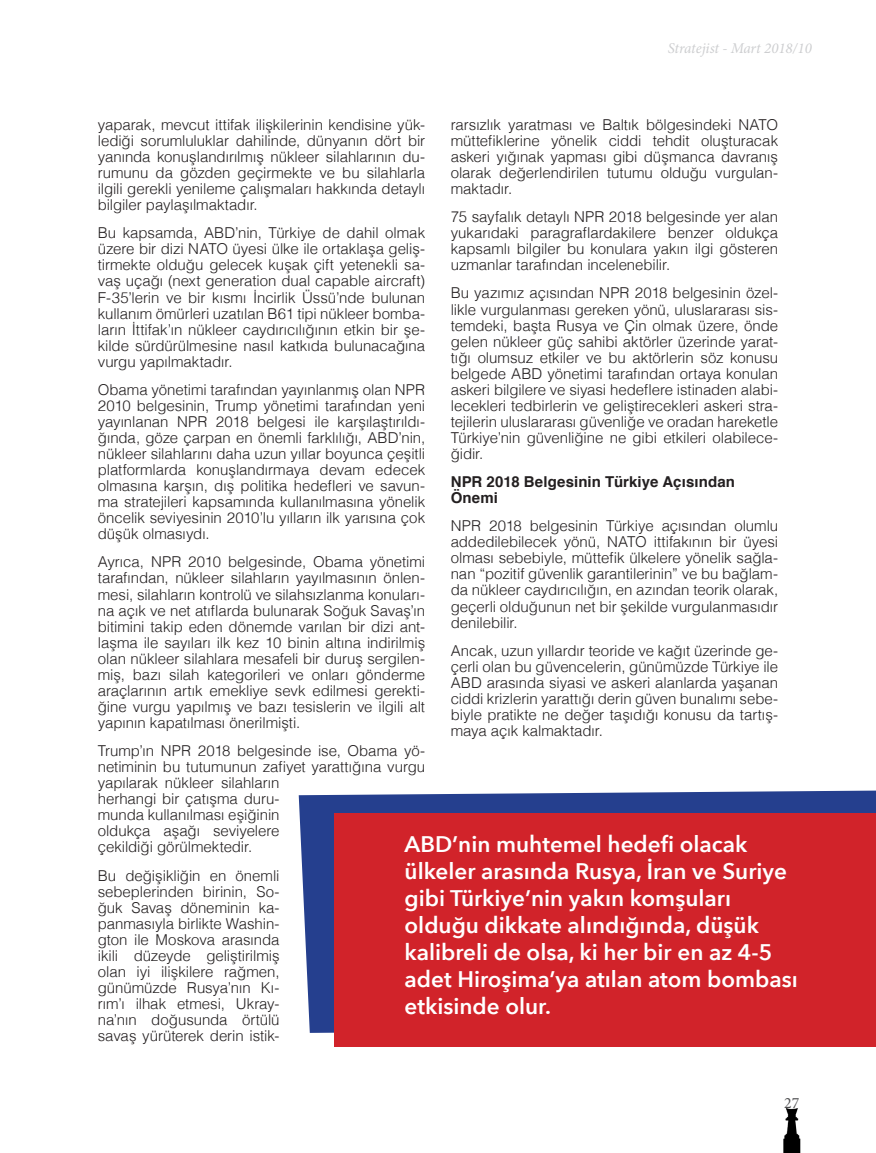
<style>
.page{position:relative;width:876px;height:1153px;background:#fff}
.page>*{position:absolute;margin:0;border:0;box-sizing:border-box;transform-origin:0 0}
.t1{font:600 22.5px/27px "Avenir Next";color:#fff}
.t2{font:15.75px "Minion Pro";color:#505052}
.t3{font:300 15px/16px "Helvetica";letter-spacing:-.005em;color:#231f20;text-align:justify}
.t4{font:700 15px/16px "Helvetica";letter-spacing:.005em;color:#231f20}
.t5{font:italic 15px "Minion Pro";letter-spacing:-.01em;color:#cdced0}
</style>
<div class="page">
<img style="left:783px;top:1108px;width:18px;height:44px">
<svg style="left:299px;top:790px;width:577px;height:242px;background:#45599c"></svg>
<div style="left:335px;top:812px;width:541px;height:234px;background:#d1232a"></div>
<p class="t5" style="left:668px;top:38px;width:146px">Stratejist - Mart 2018/10</p>
<p class="t3" style="left:451px;top:115px;width:329px">rarsızlık yaratması ve Baltık bölgesindeki NATO müttefiklerine yönelik ciddi tehdit oluşturacak askeri yığınak yapması gibi düşmanca davranış olarak değerlendirilen tutumu olduğu vurgulan&shy;maktadır.</p>
<p class="t3" style="left:451px;top:208px;width:329px">75 sayfalık detaylı NPR 2018 belgesinde yer alan yukarıdaki paragraflardakilere benzer oldukça kapsamlı bilgiler bu konulara yakın ilgi gösteren uzmanlar tarafından incelenebilir.</p>
<p class="t3" style="left:451px;top:284px;width:329px">Bu yazımız açısından NPR 2018 belgesinin özel&shy;likle vurgulanması gereken yönü, uluslararası sis&shy;temdeki, başta Rusya ve Çin olmak üzere, önde gelen nükleer güç sahibi aktörler üzerinde yarat&shy;tığı olumsuz etkiler ve bu aktörlerin söz konusu belgede ABD yönetimi tarafından ortaya konulan askeri bilgilere ve siyasi hedeflere istinaden alabi&shy;lecekleri tedbirlerin ve geliştirecekleri askeri stra&shy;tejilerin uluslararası güvenliğe ve oradan hareketle Türkiye’nin güvenliğine ne gibi etkileri olabilece&shy;ğidir.</p>
<p class="t4" style="left:451px;top:474px;width:286px">NPR 2018 Belgesinin Türkiye Açısından<br>Önemi</p>
<p class="t3" style="left:451px;top:517px;width:329px">NPR 2018 belgesinin Türkiye açısından olumlu addedilebilecek yönü, NATO ittifakının bir üyesi olması sebebiyle, müttefik ülkelere yönelik sağla&shy;nan “pozitif güvenlik garantilerinin” ve bu bağlam&shy;da nükleer caydırıcılığın, en azından teorik olarak, geçerli olduğunun net bir şekilde vurgulanmasıdır denilebilir.</p>
<p class="t3" style="left:451px;top:641px;width:329px">Ancak, uzun yıllardır teoride ve kağıt üzerinde ge&shy;çerli olan bu güvencelerin, günümüzde Türkiye ile ABD arasında siyasi ve askeri alanlarda yaşanan ciddi krizlerin yarattığı derin güven bunalımı sebe&shy;biyle pratikte ne değer taşıdığı konusu da tartış&shy;maya açık kalmaktadır.</p>
<p class="t3" style="left:98px;top:115px;width:329px">yaparak, mevcut ittifak ilişkilerinin kendisine yük&shy;lediği sorumluluklar dahilinde, dünyanın dört bir yanında konuşlandırılmış nükleer silahlarının du&shy;rumunu da gözden geçirmekte ve bu silahlarla ilgili gerekli yenileme çalışmaları hakkında detaylı bilgiler paylaşılmaktadır.</p>
<p class="t3" style="left:98px;top:224px;width:329px">Bu kapsamda, ABD’nin, Türkiye de dahil olmak üzere bir dizi NATO üyesi ülke ile ortaklaşa geliş&shy;tirmekte olduğu gelecek kuşak çift yetenekli sa&shy;vaş uçağı (next generation dual capable aircraft)<br>F-35’lerin ve bir kısmı İncirlik Üssü’nde bulunan kullanım ömürleri uzatılan B61 tipi nükleer bomba&shy;ların İttifak’ın nükleer caydırıcılığının etkin bir şe&shy;kilde sürdürülmesine nasıl katkıda bulunacağına vurgu yapılmaktadır.</p>
<p class="t3" style="left:98px;top:380px;width:329px">Obama yönetimi tarafından yayınlanmış olan NPR 2010 belgesinin, Trump yönetimi tarafından yeni yayınlanan NPR 2018 belgesi ile karşılaştırıldı&shy;ğında, göze çarpan en önemli farklılığı, ABD’nin, nükleer silahlarını daha uzun yıllar boyunca çeşitli platformlarda konuşlandırmaya devam edecek olmasına karşın, dış politika hedefleri ve savun&shy;ma stratejileri kapsamında kullanılmasına yönelik öncelik seviyesinin 2010’lu yılların ilk yarısına çok düşük olmasıydı.</p>
<p class="t3" style="left:98px;top:553px;width:329px">Ayrıca, NPR 2010 belgesinde, Obama yönetimi tarafından, nükleer silahların yayılmasının önlen&shy;mesi, silahların kontrolü ve silahsızlanma konuları&shy;na açık ve net atıflarda bulunarak Soğuk Savaş’ın bitimini takip eden dönemde varılan bir dizi ant&shy;laşma ile sayıları ilk kez 10 binin altına indirilmiş olan nükleer silahlara mesafeli bir duruş sergilen&shy;miş, bazı silah kategorileri ve onları gönderme araçlarının artık emekliye sevk edilmesi gerekti&shy;ğine vurgu yapılmış ve bazı tesislerin ve ilgili alt yapının kapatılması önerilmişti.</p>
<p class="t3" style="left:98px;top:741px;width:329px;text-align:left">Trump’ın NPR 2018 belgesinde ise, Obama yö&shy;netiminin bu tutumunun zafiyet yarattığına vurgu yapılarak nükleer silahların<br>herhangi bir çatışma duru-<br>munda kullanılması eşiğinin<br>oldukça aşağı seviyelere<br>çekildiği görülmektedir.</p>
<p class="t3" style="left:98px;top:866px;width:183px">Bu değişikliğin en önemli sebeplerinden birinin, So&shy;ğuk Savaş döneminin ka&shy;panmasıyla birlikte Washin&shy;gton ile Moskova arasında ikili düzeyde geliştirilmiş olan iyi ilişkilere rağmen, günümüzde Rusya’nın Kı&shy;rım’ı ilhak etmesi, Ukray&shy;na’nın doğusunda örtülü savaş yürüterek derin istik-</p>
<p class="t1" style="left:405px;top:829px;width:395px">ABD’nin muhtemel hedefi olacak ülkeler arasında Rusya, İran ve Suriye gibi Türkiye’nin yakın komşuları olduğu dikkate alındığında, düşük kalibreli de olsa, ki her bir en az 4-5 adet Hiroşima’ya atılan atom bombası etkisinde olur.</p>
<p class="t2" style="left:784px;top:1092px;width:17px">27</p>
</div>
